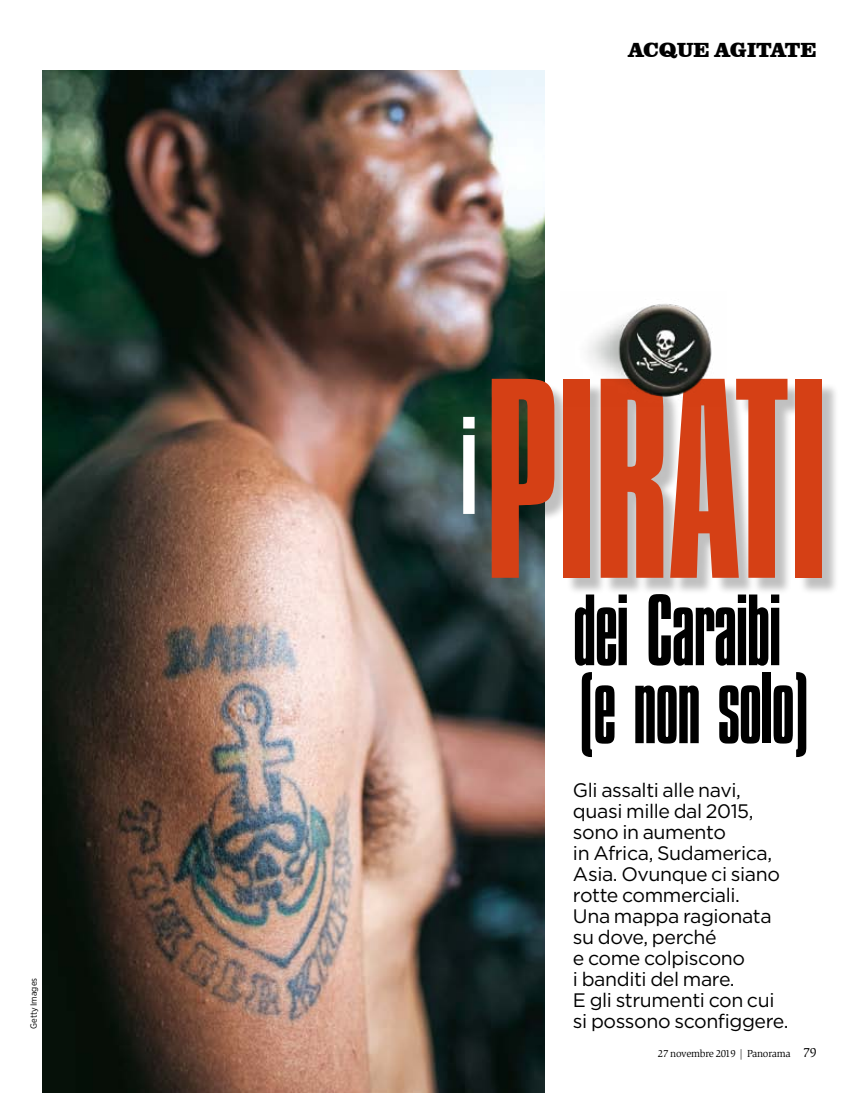
<style>
.page{position:relative;width:868px;height:1093px;background:#fff}
.page>*{position:absolute;margin:0;border:0;box-sizing:border-box;transform-origin:0 0}
.t1{font:300 298.35px "Compacta LT";letter-spacing:-.01em;color:#d54015}
.t2{font:300 145.5px "Compacta LT";color:#fff}
.t3{font:300 105.9px/78px "Compacta LT";letter-spacing:-.015em;color:#000}
.t4{font:900 21px "Clarendon BT";color:#000}
.t5{font:19.5px/21px "Gotham";letter-spacing:-.02em;color:#000}
.t6{font:10.5px "Slimbach Std";letter-spacing:-.025em;color:#000}
.t7{font:9px "Gotham Narrow";color:#000}
.s1{font-size:13.5px}
</style>
<div class="page">
<img style="left:43px;top:71px;width:501px;height:1022px">
<div style="left:495px;top:382px;width:344px;height:213px;background:#000;opacity:.25"></div>
<div style="left:466px;top:420px;width:26px;height:112px;background:#000;opacity:.25"></div>
<img style="left:560px;top:304px;width:166px;height:103px">
<p class="t7" style="left:28px;top:1029px;width:53px;rotate:-90deg">Getty Images</p>
<p class="t4" style="left:628px;top:37px;width:190px">ACQUE AGITATE</p>
<h2 class="t2" style="left:460px;top:390px;width:19px">i</h2>
<h1 class="t1" style="left:483px;top:324px;width:347px">pirati</h1>
<h3 class="t3" style="left:573px;top:591px;width:244px">dei Caraibi (e non solo)</h3>
<p class="t5" style="left:573px;top:779px;width:208px">Gli assalti alle navi, quasi mille dal 2015, sono in aumento<br>in Africa, Sudamerica,<br>Asia. Ovunque ci siano rotte commerciali.<br>Una mappa ragionata su dove, perché<br>e come colpiscono<br>i banditi del mare.<br>E gli strumenti con cui</p>
<p class="t5" style="left:573px;top:1010px;width:217px">si possono sconfiggere.</p>
<p class="t6" style="left:657px;top:1047px;width:160px">27 novembre 2019 | Panorama <span class="s1">79</span></p>
</div>
